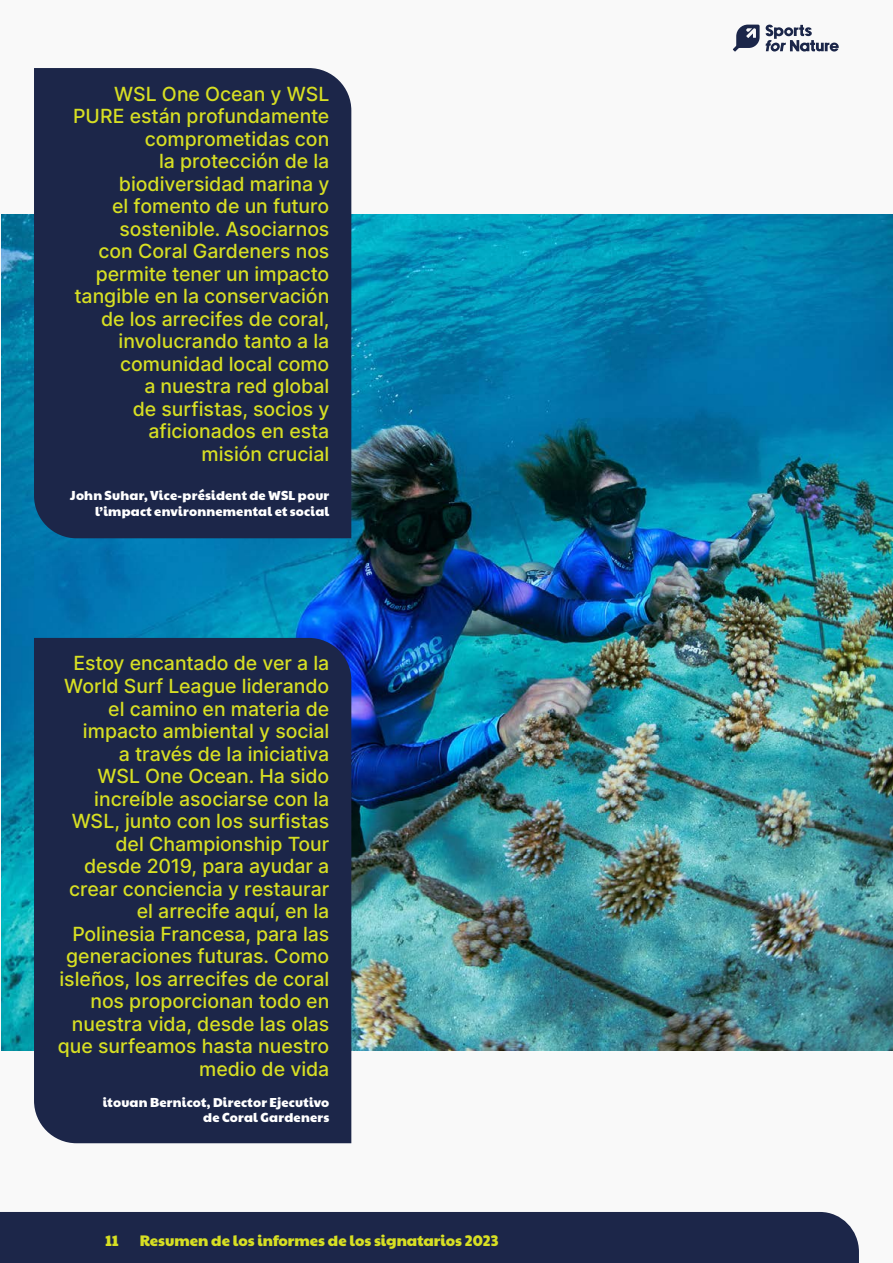
<style>
.page{position:relative;width:893px;height:1263px;background:#f9f9f9}
.page>*{position:absolute;margin:0;border:0;box-sizing:border-box;transform-origin:0 0}
.t1{font:19.5px/22.5px "Inter";color:#d7df23;text-align:right}
.t2{font:15px "Paytone One";color:#d7df23}
.t3{font:12.9px/15.5px "Paytone One";letter-spacing:.015em;color:#fff;text-align:right}
</style>
<div class="page">
<div style="left:0;top:1212px;width:859px;height:51px;background:#1c2649"></div>
<svg style="left:766px;top:25px;width:73px;height:27px"></svg>
<svg style="left:733px;top:25px;width:27px;height:27px"></svg>
<img style="left:1px;top:214px;width:892px;height:837px">
<div style="left:34px;top:68px;width:317px;height:470px;background:#1c2649"></div>
<div style="left:34px;top:638px;width:317px;height:505px;background:#1c2649"></div>
<p class="t1" style="left:73px;top:82px;width:258px">WSL One Ocean y WSL<br>PURE están profundamente comprometidas con<br>la protección de la biodiversidad marina y<br>el fomento de un futuro sostenible. Asociarnos<br>con Coral Gardeners nos permite tener un impacto tangible en la conservación de los arrecifes de coral, involucrando tanto a la comunidad local como<br>a nuestra red global<br>de surfistas, socios y aficionados en esta<br>misión crucial</p>
<p class="t3" style="left:70px;top:487px;width:261px">John Suhar, Vice-président de WSL pour l’impact environnemental et social</p>
<p class="t1" style="left:58px;top:652px;width:273px">Estoy encantado de ver a la<br>World Surf League liderando el camino en materia de impacto ambiental y social<br>a través de la iniciativa<br>WSL One Ocean. Ha sido increíble asociarse con la<br>WSL, junto con los surfistas del Championship Tour desde 2019, para ayudar a crear conciencia y restaurar el arrecife aquí, en la<br>Polinesia Francesa, para las generaciones futuras. Como isleños, los arrecifes de coral nos proporcionan todo en nuestra vida, desde las olas que surfeamos hasta nuestro medio de vida</p>
<p class="t3" style="left:103px;top:1093px;width:228px">itouan Bernicot, Director Ejecutivo de Coral Gardeners</p>
<p class="t2" style="left:105px;top:1227px;width:15px">11</p>
<p class="t2" style="left:140px;top:1227px;width:360px">Resumen de los informes de los signatarios 2023</p>
</div>
